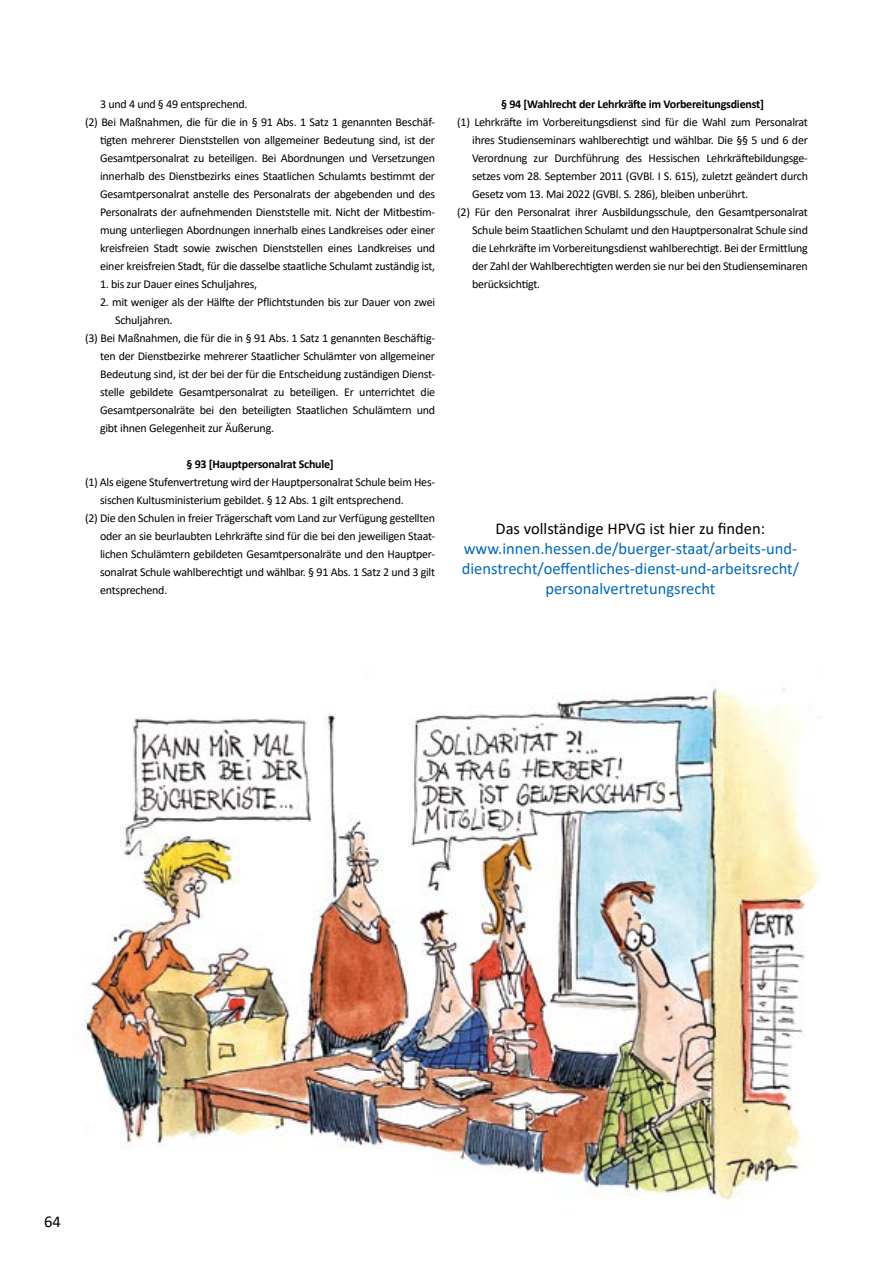
<style>
.page{position:relative;width:893px;height:1263px;background:#fff}
.page>*{position:absolute;margin:0;border:0;box-sizing:border-box;transform-origin:0 0}
.t1{font:16.5px/19.8px "Calibri";color:#0069b4;text-align:center}
.t2{font:16.5px "Calibri";color:#000}
.t3{font:12px "Calibri";letter-spacing:-.02em;color:#000}
.t4{font:700 12px "Calibri";letter-spacing:-.02em;color:#000}
</style>
<div class="page">
<img style="left:85px;top:688px;width:736px;height:514px">
<p class="t3" style="left:100px;top:96px;width:149px">3 und 4 und § 49 entsprechend.</p>
<p class="t3" style="left:85px;top:114px;width:352px">(2) Bei Maßnahmen, die für die in § 91 Abs. 1 Satz 1 genannten Beschäf-</p>
<p class="t3" style="left:100px;top:132px;width:337px">tigten mehrerer Dienststellen von allgemeiner Bedeutung sind, ist der</p>
<p class="t3" style="left:100px;top:150px;width:337px">Gesamtpersonalrat zu beteiligen. Bei Abordnungen und Versetzungen</p>
<p class="t3" style="left:100px;top:168px;width:337px">innerhalb des Dienstbezirks eines Staatlichen Schulamts bestimmt der</p>
<p class="t3" style="left:100px;top:186px;width:337px">Gesamtpersonalrat anstelle des Personalrats der abgebenden und des</p>
<p class="t3" style="left:100px;top:204px;width:337px">Personalrats der aufnehmenden Dienststelle mit. Nicht der Mitbestim-</p>
<p class="t3" style="left:100px;top:222px;width:337px">mung unterliegen Abordnungen innerhalb eines Landkreises oder einer</p>
<p class="t3" style="left:100px;top:240px;width:337px">kreisfreien Stadt sowie zwischen Dienststellen eines Landkreises und</p>
<p class="t3" style="left:100px;top:258px;width:337px">einer kreisfreien Stadt, für die dasselbe staatliche Schulamt zuständig ist,</p>
<p class="t3" style="left:100px;top:276px;width:159px">1. bis zur Dauer eines Schuljahres,</p>
<p class="t3" style="left:100px;top:294px;width:337px">2. mit weniger als der Hälfte der Pflichtstunden bis zur Dauer von zwei</p>
<p class="t3" style="left:115px;top:312px;width:59px">Schuljahren.</p>
<p class="t3" style="left:85px;top:330px;width:352px">(3) Bei Maßnahmen, die für die in § 91 Abs. 1 Satz 1 genannten Beschäftig-</p>
<p class="t3" style="left:100px;top:348px;width:337px">ten der Dienstbezirke mehrerer Staatlicher Schulämter von allgemeiner</p>
<p class="t3" style="left:100px;top:366px;width:337px">Bedeutung sind, ist der bei der für die Entscheidung zuständigen Dienst-</p>
<p class="t3" style="left:100px;top:384px;width:337px">stelle gebildete Gesamtpersonalrat zu beteiligen. Er unterrichtet die</p>
<p class="t3" style="left:100px;top:402px;width:337px">Gesamtpersonalräte bei den beteiligten Staatlichen Schulämtern und</p>
<p class="t3" style="left:100px;top:420px;width:176px">gibt ihnen Gelegenheit zur Äußerung.</p>
<p class="t4" style="left:186px;top:456px;width:149px">§ 93 [Hauptpersonalrat Schule]</p>
<p class="t3" style="left:85px;top:474px;width:352px">(1) Als eigene Stufenvertretung wird der Hauptpersonalrat Schule beim Hes-</p>
<p class="t3" style="left:100px;top:492px;width:305px">sischen Kultusministerium gebildet. § 12 Abs. 1 gilt entsprechend.</p>
<p class="t3" style="left:85px;top:510px;width:352px">(2) Die den Schulen in freier Trägerschaft vom Land zur Verfügung gestellten</p>
<p class="t3" style="left:100px;top:528px;width:337px">oder an sie beurlaubten Lehrkräfte sind für die bei den jeweiligen Staat-</p>
<p class="t3" style="left:100px;top:546px;width:337px">lichen Schulämtern gebildeten Gesamtpersonalräte und den Hauptper-</p>
<p class="t3" style="left:100px;top:564px;width:337px">sonalrat Schule wahlberechtigt und wählbar. § 91 Abs. 1 Satz 2 und 3 gilt</p>
<p class="t3" style="left:100px;top:582px;width:69px">entsprechend.</p>
<p class="t4" style="left:501px;top:96px;width:264px">§ 94 [Wahlrecht der Lehrkräfte im Vorbereitungsdienst]</p>
<p class="t3" style="left:457px;top:114px;width:352px">(1) Lehrkräfte im Vorbereitungsdienst sind für die Wahl zum Personalrat</p>
<p class="t3" style="left:472px;top:132px;width:337px">ihres Studienseminars wahlberechtigt und wählbar. Die §§ 5 und 6 der</p>
<p class="t3" style="left:472px;top:150px;width:337px">Verordnung zur Durchführung des Hessischen Lehrkräftebildungsge-</p>
<p class="t3" style="left:472px;top:168px;width:337px">setzes vom 28. September 2011 (GVBl. I S. 615), zuletzt geändert durch</p>
<p class="t3" style="left:472px;top:186px;width:278px">Gesetz vom 13. Mai 2022 (GVBl. S. 286), bleiben unberührt.</p>
<p class="t3" style="left:457px;top:204px;width:352px">(2) Für den Personalrat ihrer Ausbildungsschule, den Gesamtpersonalrat</p>
<p class="t3" style="left:472px;top:222px;width:337px">Schule beim Staatlichen Schulamt und den Hauptpersonalrat Schule sind</p>
<p class="t3" style="left:472px;top:240px;width:337px">die Lehrkräfte im Vorbereitungsdienst wahlberechtigt. Bei der Ermittlung</p>
<p class="t3" style="left:472px;top:258px;width:337px">der Zahl der Wahlberechtigten werden sie nur bei den Studienseminaren</p>
<p class="t3" style="left:472px;top:276px;width:69px">berücksichtigt.</p>
<h1 class="t2" style="left:496px;top:517px;width:271px">Das vollständige HPVG ist hier zu finden:</h1>
<h1 class="t1" style="left:462px;top:538px;width:339px">www.innen.hessen.de/buerger-staat/arbeits-und&shy;dienstrecht/oeffentliches-dienst-und-arbeitsrecht/ personalvertretungsrecht</h1>
<h1 class="t2" style="left:44px;top:1210px;width:18px">64</h1>
</div>
